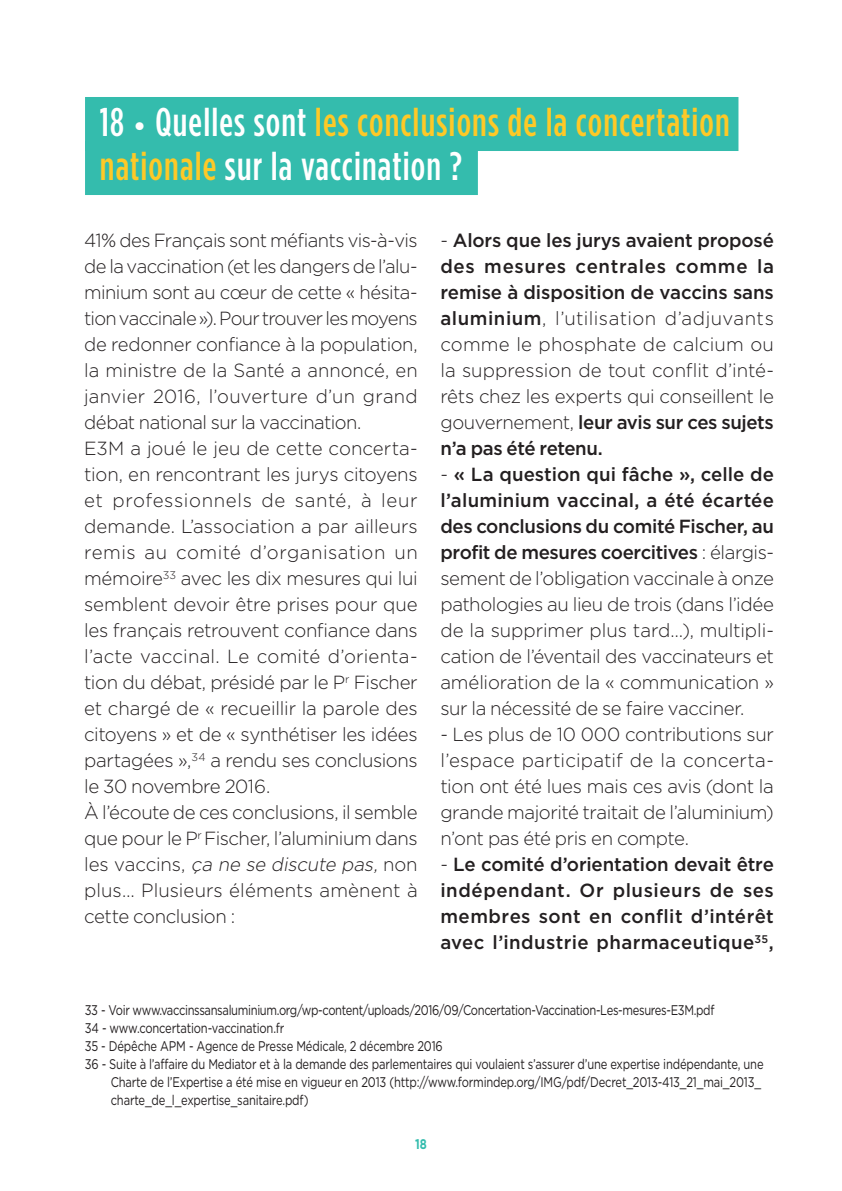
<style>
.page{position:relative;width:842px;height:1191px;background:#fff}
.page>*{position:absolute;margin:0;border:0;box-sizing:border-box;transform-origin:0 0}
.Titre_paragraphe{font:500 40px "Gotham Condensed";letter-spacing:.03em;color:#fec927}
.Titre_paragraphe-2{font:500 40px "Gotham Condensed";letter-spacing:.03em;color:#fff}
.Texte{font:300 19px/26px "Gotham";letter-spacing:-.02em;color:#231f20;text-align:justify}
.Texte-2{font:500 19px/26px "Gotham";letter-spacing:.02em;color:#231f20;text-align:justify}
.Note_de_bas_de_page{font:14px "Gotham";letter-spacing:-.015em;color:#231f20;scale:.8 1}
.Note_de_bas_de_page-2{font:700 14px "Gotham";color:#34bcad;scale:.8 1}
.s1{color:#fff}
.s2{font-family:"Gotham";font-size:28px;color:#fff}
.s3{color:#fec927}
.s4{font-style:italic}
.s5{font-weight:500}
.s6{font-weight:300}
</style>
<div class="page">
<div style="left:85px;top:97px;width:653px;height:54px;background:#34bcad"></div>
<div style="left:85px;top:141px;width:393px;height:54px;background:#34bcad"></div>
<p class="Titre_paragraphe" style="left:100px;top:100px;width:631px"><span class="s1">18</span> <span class="s2">•</span> <span class="s1">Quelles sont</span> les conclusions de la concertation</p>
<p class="Titre_paragraphe-2" style="left:100px;top:144px;width:364px"><span class="s3">nationale</span> sur la vaccination ?</p>
<p class="Texte" style="left:84px;top:227px;width:335px">41% des Français sont méfiants vis-à-vis de la vaccination (et les dangers de l’alu&shy;minium sont au cœur de cette « hésita&shy;tion vaccinale »). Pour trouver les moyens de redonner confiance à la population, la ministre de la Santé a annoncé, en janvier 2016, l’ouverture d’un grand débat national sur la vaccination.</p>
<p class="Texte" style="left:84px;top:435px;width:335px">E3M a joué le jeu de cette concerta&shy;tion, en rencontrant les jurys citoyens et professionnels de santé, à leur demande. L’association a par ailleurs remis au comité d’organisation un mémoire<sup>33</sup> avec les dix mesures qui lui semblent devoir être prises pour que les français retrouvent confiance dans l’acte vaccinal. Le comité d’orienta&shy;tion du débat, présidé par le P<sup>r</sup> Fischer et chargé de « recueillir la parole des citoyens » et de « synthétiser les idées partagées »,<sup>34</sup> a rendu ses conclusions le 30 novembre 2016.</p>
<p class="Texte" style="left:84px;top:799px;width:335px">À l’écoute de ces conclusions, il semble que pour le P<sup>r</sup> Fischer, l’aluminium dans l e s va c c i n s , <span class="s4">ça ne se discute pas,</span> n o n plus… Plusieurs éléments amènent à cette conclusion :</p>
<p class="Texte" style="left:440px;top:227px;width:335px">- <span class="s5">Alors que les jurys avaient proposé des mesures centrales comme la remise à disposition de vaccins sans aluminium</span>, l’utilisation d’adjuvants comme le phosphate de calcium ou la suppression de tout conflit d’inté&shy;rêts chez les experts qui conseillent le gouvernement, <span class="s5">leur avis sur ces sujets n’a pas été retenu.</span></p>
<p class="Texte" style="left:440px;top:461px;width:335px">- <span class="s5">« La question qui fâche », celle de l’aluminium vaccinal, a été écartée des conclusions du comité Fischer, au profit de mesures coercitives</span> : élargis&shy;sement de l’obligation vaccinale à onze pathologies au lieu de trois (dans l’idée de la supprimer plus tard…), multipli&shy;cation de l’éventail des vaccinateurs et amélioration de la « communication » sur la nécessité de se faire vacciner.</p>
<p class="Texte" style="left:440px;top:721px;width:335px">- Les plus de 10 000 contributions sur l’espace participatif de la concerta&shy;tion ont été lues mais ces avis (dont la grande majorité traitait de l’aluminium) n’ont pas été pris en compte.</p>
<p class="Texte-2" style="left:440px;top:851px;width:335px"><span class="s6">-</span> Le comité d’orientation devait être indépendant. Or plusieurs de ses membres sont en conflit d’intérêt avec l’industrie pharmaceutique<sup>35</sup>,</p>
<p class="Note_de_bas_de_page" style="left:85px;top:1002px;width:789px">33 - Voir www.vaccinssansaluminium.org/wp-content/uploads/2016/09/Concertation-Vaccination-Les-mesures-E3M.pdf</p>
<p class="Note_de_bas_de_page" style="left:85px;top:1020px;width:251px">34 - www.concertation-vaccination.fr</p>
<p class="Note_de_bas_de_page" style="left:85px;top:1038px;width:449px">35 - Dépêche APM - Agence de Presse Médicale, 2 décembre 2016</p>
<p class="Note_de_bas_de_page" style="left:85px;top:1056px;width:850px">36 - Suite à l’affaire du Mediator et à la demande des parlementaires qui voulaient s’assurer d’une expertise indépendante, une</p>
<p class="Note_de_bas_de_page" style="left:111px;top:1074px;width:814px">Charte de l’Expertise a été mise en vigueur en 2013 (http://www.formindep.org/IMG/pdf/Decret_2013-413_21_mai_2013_</p>
<p class="Note_de_bas_de_page" style="left:111px;top:1092px;width:249px">charte_de_l_expertise_sanitaire.pdf)</p>
<p class="Note_de_bas_de_page-2" style="left:415px;top:1135px;width:16px">18</p>
</div>
